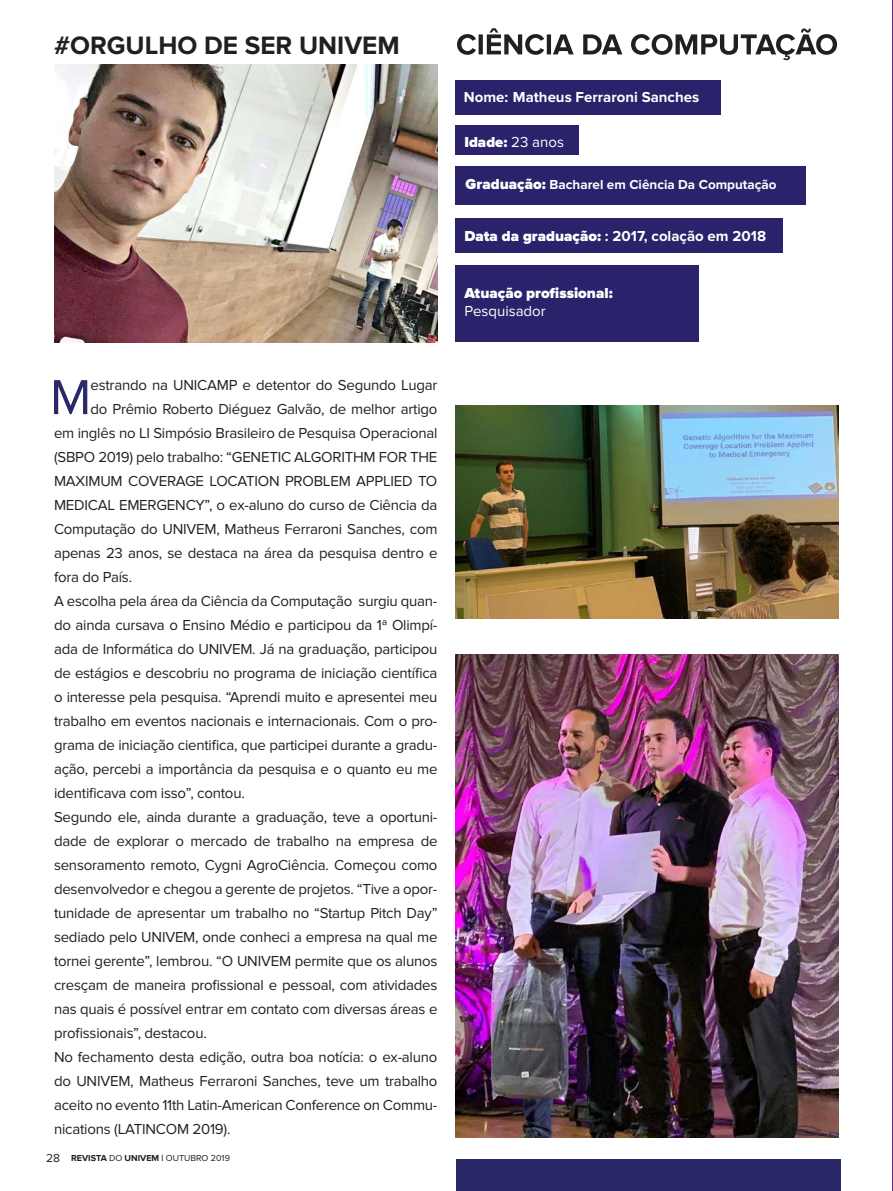
<style>
.page{position:relative;width:893px;height:1191px;background:#fff}
.page>*{position:absolute;margin:0;border:0;box-sizing:border-box;transform-origin:0 0}
.t1{font:51px "Proxima Nova";color:#2b2869}
.t2{font:700 26.1px "Proxima Nova";color:#231f20}
.t3{font:15px/24px "Proxima Nova";letter-spacing:-.015em;color:#231f20;text-align:justify}
.t4{font:700 15px "Proxima Nova";color:#fff}
.t5{font:900 15px "Proxima Nova";color:#fff}
.t6{font:15px "Proxima Nova";color:#fff}
.t7{font:700 13.5px "Proxima Nova";color:#fff}
.t8{font:700 9px "Proxima Nova";color:#231f20}
.s1{font-weight:400;font-size:12px}
.s2{font-weight:400}
.s3{font-weight:900;font-size:15px}
.s4{font-weight:900}
</style>
<div class="page">
<img style="left:455px;top:405px;width:384px;height:213px">
<img style="left:455px;top:654px;width:384px;height:483px">
<img style="left:54px;top:65px;width:383px;height:277px">
<div style="left:456px;top:80px;width:265px;height:34px;background:#2a226a"></div>
<div style="left:456px;top:218px;width:327px;height:35px;background:#2a226a"></div>
<div style="left:456px;top:265px;width:243px;height:77px;background:#2a226a"></div>
<div style="left:456px;top:1159px;width:384px;height:32px;background:#2b2869"></div>
<div style="left:456px;top:125px;width:123px;height:30px;background:#2a226a"></div>
<div style="left:456px;top:166px;width:350px;height:38px;background:#2a226a"></div>
<hr style="left:892px;top:0;width:1px;height:1191px;background:#602b86">
<svg style="left:457px;top:28px;width:380px;height:32px"></svg>
<p class="t2" style="left:54px;top:31px;width:347px">#ORGULHO DE SER UNIVEM</p>
<p class="t1" style="left:50px;top:368px;width:43px">M</p>
<p class="t3" style="left:90px;top:373px;width:348px">estrando na UNICAMP e detentor do Segundo Lugar</p>
<p class="t3" style="left:90px;top:397px;width:348px">do Prêmio Roberto Diéguez Galvão, de melhor artigo</p>
<p class="t3" style="left:54px;top:421px;width:385px">em inglês no LI Simpósio Brasileiro de Pesquisa Operacional</p>
<p class="t3" style="left:54px;top:445px;width:385px">(SBPO 2019) pelo trabalho: “GENETIC ALGORITHM FOR THE</p>
<p class="t3" style="left:54px;top:469px;width:385px">MAXIMUM COVERAGE LOCATION PROBLEM APPLIED TO</p>
<p class="t3" style="left:54px;top:493px;width:385px">MEDICAL EMERGENCY”, o ex-aluno do curso de Ciência da</p>
<p class="t3" style="left:54px;top:517px;width:385px">Computação do UNIVEM, Matheus Ferraroni Sanches, com</p>
<p class="t3" style="left:54px;top:541px;width:385px">apenas 23 anos, se destaca na área da pesquisa dentro e</p>
<p class="t3" style="left:54px;top:565px;width:80px">fora do País.</p>
<p class="t3" style="left:54px;top:589px;width:385px">A escolha pela área da Ciência da Computação surgiu quan&shy;do ainda cursava o Ensino Médio e participou da 1ª Olimpí&shy;ada de Informática do UNIVEM. Já na graduação, participou de estágios e descobriu no programa de iniciação científica o interesse pela pesquisa. “Aprendi muito e apresentei meu trabalho em eventos nacionais e internacionais. Com o pro&shy;grama de iniciação cientifica, que participei durante a gradu&shy;ação, percebi a importância da pesquisa e o quanto eu me identificava com isso”, contou.</p>
<p class="t3" style="left:54px;top:805px;width:385px">Segundo ele, ainda durante a graduação, teve a oportuni&shy;dade de explorar o mercado de trabalho na empresa de sensoramento remoto, Cygni AgroCiência. Começou como desenvolvedor e chegou a gerente de projetos. “Tive a opor&shy;tunidade de apresentar um trabalho no “Startup Pitch Day” sediado pelo UNIVEM, onde conheci a empresa na qual me tornei gerente”, lembrou. “O UNIVEM permite que os alunos cresçam de maneira profissional e pessoal, com atividades nas quais é possível entrar em contato com diversas áreas e profissionais”, destacou.</p>
<p class="t3" style="left:54px;top:1045px;width:385px">No fechamento desta edição, outra boa notícia: o ex-aluno do UNIVEM, Matheus Ferraroni Sanches, teve um trabalho aceito no evento 11th Latin-American Conference on Commu&shy;nications (LATINCOM 2019).</p>
<p class="t8" style="left:46px;top:1153px;width:185px"><span class="s1">28</span> REVISTA <span class="s2">DO</span> UNIVEM | <span class="s2">OUTUBRO 2019</span></p>
<p class="t4" style="left:464px;top:89px;width:237px">Nome: Matheus Ferraroni Sanches</p>
<p class="t5" style="left:464px;top:133px;width:101px">Idade: <span class="s2">23 anos</span></p>
<p class="t7" style="left:466px;top:177px;width:313px"><span class="s3">Graduação:</span> Bacharel em Ciência Da Computação</p>
<p class="t4" style="left:464px;top:227px;width:303px"><span class="s4">Data da graduação:</span> : 2017, colação em 2018</p>
<p class="t5" style="left:464px;top:285px;width:150px">Atuação profissional:</p>
<p class="t6" style="left:464px;top:303px;width:83px">Pesquisador</p>
</div>
